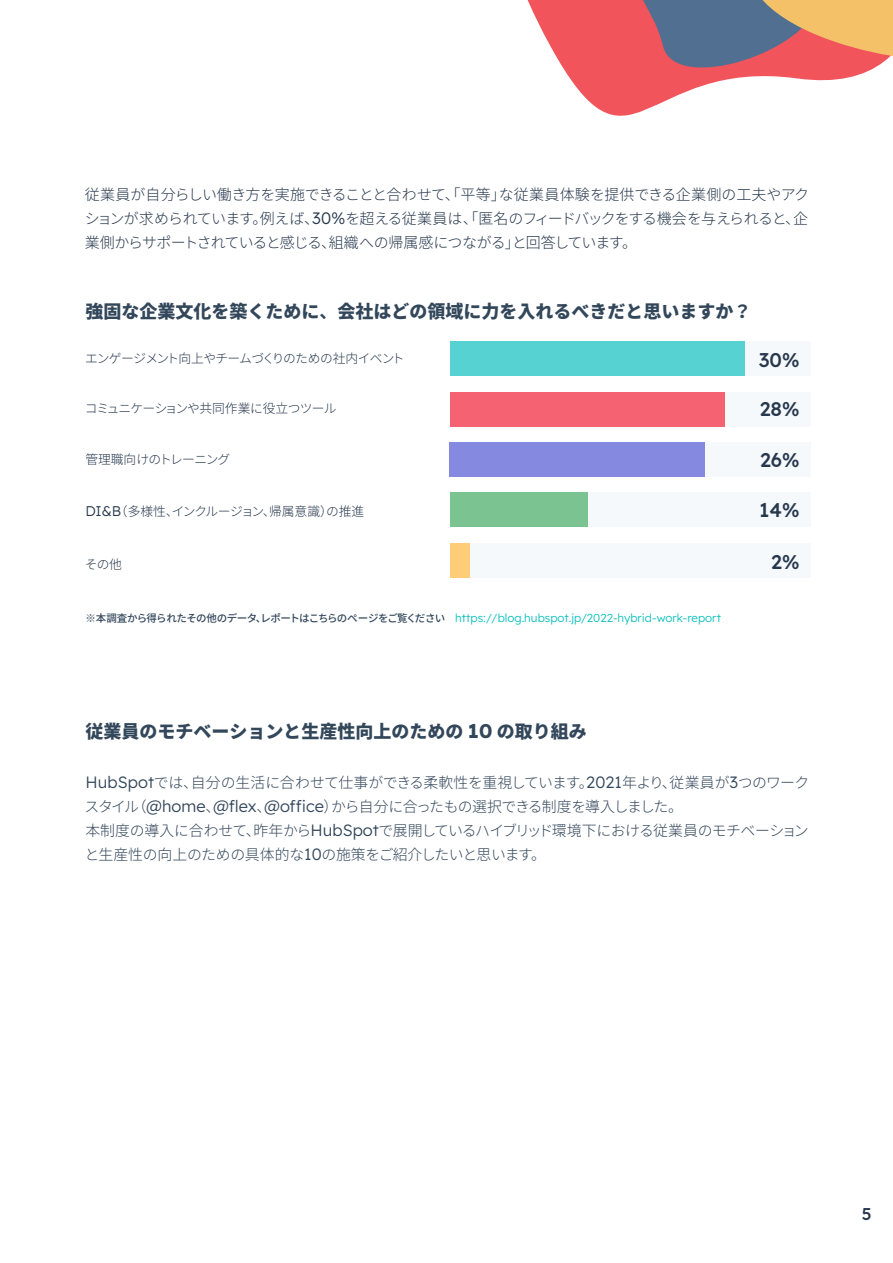
<style>
.page{position:relative;width:893px;height:1263px;background:#fff}
.page>*{position:absolute;margin:0;border:0;box-sizing:border-box;transform-origin:0 0}
.t1{font:500 19.8px "Lexend Deca";color:#27384d}
.t2{font:900 18px "Noto Sans JP";color:#33475b}
.t3{font:500 16.95px "Lexend Deca";color:#27384d}
.t4{font:300 15px/24px "Noto Sans JP";letter-spacing:-.055em;color:#27384d;text-align:justify}
.t5{font:300 14.85px/24px "Noto Sans JP";letter-spacing:-.035em;color:#33475b}
.t6{font:300 12.75px "Noto Sans JP";letter-spacing:-.05em;color:#27384d}
.t7{font:300 12.75px "Noto Sans JP";letter-spacing:-.02em;color:#27384d}
.t8{font:300 11.55px "Lexend Deca";color:#0fbfbf}
.s1{font-family:"Lexend Deca";font-size:16.5px}
.s2{font-weight:700}
.s3{font-family:"Lexend Deca";font-size:14.1px}
.s4{font-family:"Noto Sans JP";font-size:10.5px;color:#33475b}
.s5{font-family:"Noto Sans JP";font-weight:500;font-size:10.5px;color:#33475b}
.s6{font-family:"Lexend Deca";font-weight:700;font-size:19.8px}
.s7{font-family:"Lexend Deca";font-size:16.35px}
</style>
<div class="page">
<div style="left:530px;top:342px;width:281px;height:34px;background:#f6f9fc"></div>
<div style="left:530px;top:392px;width:281px;height:34px;background:#f6f9fc"></div>
<div style="left:530px;top:442px;width:281px;height:34px;background:#f6f9fc"></div>
<div style="left:530px;top:493px;width:281px;height:34px;background:#f6f9fc"></div>
<div style="left:469px;top:544px;width:342px;height:34px;background:#f6f9fc"></div>
<div style="left:450px;top:342px;width:294px;height:34px;background:#57d2d2"></div>
<div style="left:450px;top:392px;width:275px;height:34px;background:#f56271"></div>
<div style="left:450px;top:442px;width:255px;height:34px;background:#8589e0"></div>
<div style="left:450px;top:493px;width:137px;height:34px;background:#7bc492"></div>
<div style="left:450px;top:544px;width:19px;height:34px;background:#ffcd78"></div>
<svg style="left:527px;top:0;width:366px;height:116px"></svg>
<p class="t4" style="left:85px;top:183px;width:726px">従業員が自分らしい働き方を実施できることと合わせて、「平等」な従業員体験を提供できる企業側の工夫やアクションが求められています。例えば、<span class="s1">30%</span>を超える従業員は、「匿名のフィードバックをする機会を与えられると、企業側からサポートされていると感じる、組織への帰属感につながる」と回答しています。</p>
<p class="t2" style="left:85px;top:301px;width:667px">強固な企業文化を築くために<span class="s2">、</span>会社はどの領域に力を入れるべきだと思いますか<span class="s2">？</span></p>
<p class="t6" style="left:85px;top:352px;width:321px">エンゲージメント向上やチームづくりのための社内イベント</p>
<p class="t6" style="left:85px;top:401px;width:253px">コミュニケーションや共同作業に役立つツール</p>
<p class="t6" style="left:85px;top:452px;width:147px">管理職向けのトレーニング</p>
<p class="t7" style="left:85px;top:504px;width:280px"><span class="s3">DI&amp;B</span>（多様性、インクルージョン、帰属意識）の推進</p>
<p class="t6" style="left:85px;top:557px;width:38px">その他</p>
<h1 class="t1" style="left:759px;top:346px;width:42px">30%</h1>
<h1 class="t1" style="left:760px;top:395px;width:41px">28%</h1>
<h1 class="t1" style="left:760px;top:445px;width:41px">26%</h1>
<h1 class="t1" style="left:759px;top:496px;width:42px">14%</h1>
<h1 class="t1" style="left:771px;top:548px;width:30px">2%</h1>
<p class="t8" style="left:85px;top:609px;width:637px"><span class="s4">※</span><span class="s5">本調査から得られたその他のデータ、レポートはこちらのページをご覧ください</span> https://blog.hubspot.jp/2022-hybrid-work-report</p>
<p class="t2" style="left:85px;top:721px;width:503px">従業員のモチベーションと生産性向上のための <span class="s6">10</span> の取り組み</p>
<p class="t5" style="left:85px;top:770px;width:726px"><span class="s7">HubSpot</span>では、自分の生活に合わせて仕事ができる柔軟性を重視しています。<span class="s7">2021</span>年より、従業員が<span class="s7">3</span>つのワークスタイル（<span class="s7">@home</span>、<span class="s7">@flex</span>、<span class="s7">@office</span>）から自分に合ったもの選択できる制度を導入しました。<br>本制度の導入に合わせて、昨年から<span class="s7">HubSpot</span>で展開しているハイブリッド環境下における従業員のモチベーションと生産性の向上のための具体的な<span class="s7">10</span>の施策をご紹介したいと思います。</p>
<p class="t3" style="left:862px;top:1202px;width:11px">5</p>
</div>
